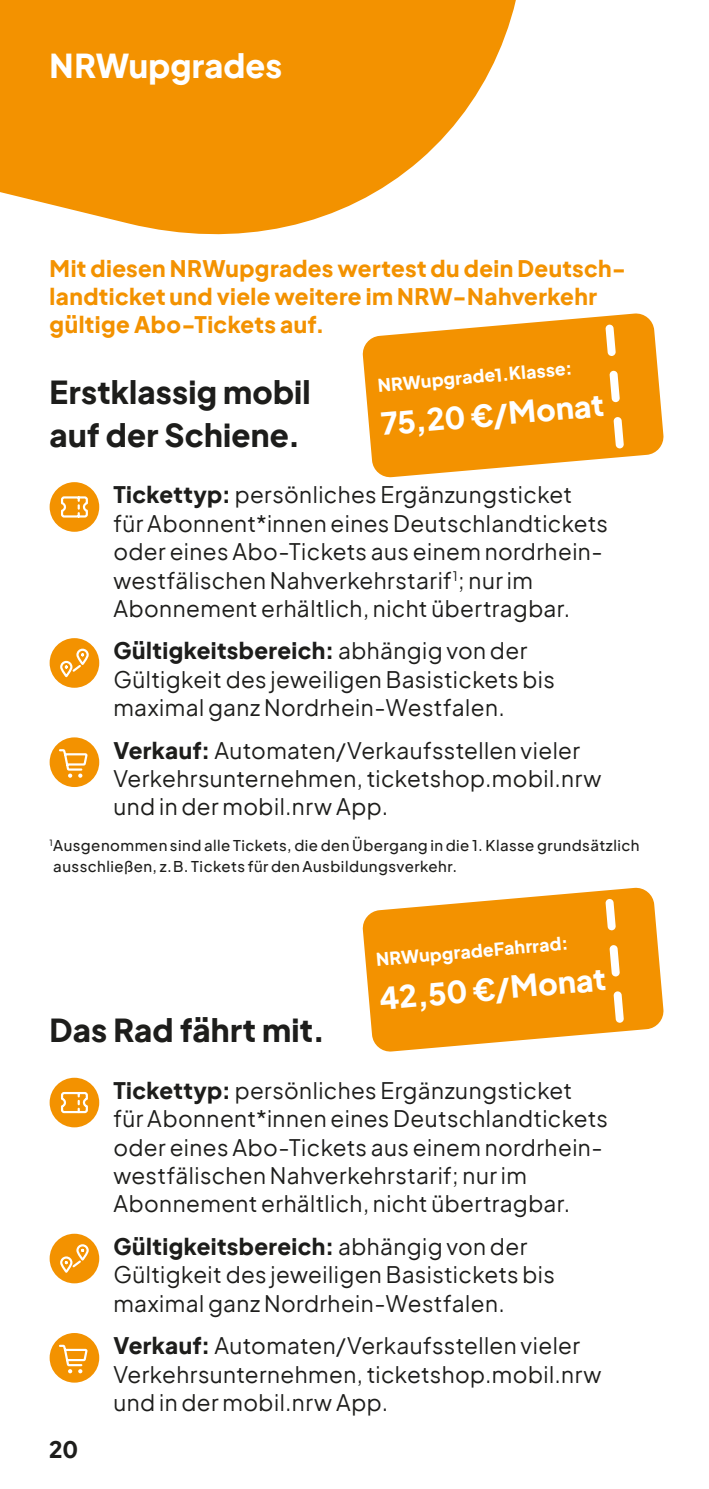
<style>
.page{position:relative;width:709px;height:1489px;background:#fff}
.page>*{position:absolute;margin:0;border:0;box-sizing:border-box;transform-origin:0 0}
.t1{font:800 32.5px "Plus Jakarta Sans";color:#fff}
.t2{font:800 31.25px/42.5px "Plus Jakarta Sans";letter-spacing:.005em;color:#1d1d1b}
.t3{font:800 30px "Plus Jakarta Sans";color:#fff}
.t4{font:22.5px/28.2px "Plus Jakarta Sans";letter-spacing:.02em;color:#1d1d1b}
.t5{font:800 22.5px/28.2px "Plus Jakarta Sans";letter-spacing:.015em;color:#f39200}
.t6{font:800 22.5px "Plus Jakarta Sans";color:#1d1d1b}
.t7{font:800 17.5px "Plus Jakarta Sans";color:#fff}
.t8{font:500 15px/21.2px "Plus Jakarta Sans";letter-spacing:.03em;color:#1d1d1b}
.s1{font-weight:800}
</style>
<div class="page">
<div style="left:50px;top:482px;width:49px;height:49px;background:#f39200;border-radius:50%"></div>
<svg style="left:61px;top:496px;width:27px;height:22px"></svg>
<div style="left:50px;top:638px;width:49px;height:49px;background:#f39200;border-radius:50%"></div>
<svg style="left:60px;top:648px;width:29px;height:30px"></svg>
<div style="left:50px;top:737px;width:49px;height:50px;background:#f39200;border-radius:50%"></div>
<svg style="left:58px;top:737px;width:31px;height:50px"></svg>
<div style="left:50px;top:1077px;width:49px;height:50px;background:#f39200;border-radius:50%"></div>
<svg style="left:61px;top:1092px;width:27px;height:22px"></svg>
<div style="left:50px;top:1233px;width:49px;height:50px;background:#f39200;border-radius:50%"></div>
<svg style="left:60px;top:1244px;width:29px;height:29px"></svg>
<div style="left:50px;top:1332px;width:49px;height:50px;background:#f39200;border-radius:50%"></div>
<svg style="left:58px;top:1332px;width:31px;height:50px"></svg>
<svg style="left:0;top:0;width:516px;height:235px;fill:#f39200"></svg>
<svg style="left:362px;top:313px;width:302px;height:165px;fill:#f39200"></svg>
<svg style="left:362px;top:887px;width:302px;height:165px;fill:#f39200"></svg>
<h1 class="t1" style="left:50px;top:36px;width:234px">NRWupgrades</h1>
<p class="t5" style="left:50px;top:252px;width:578px">Mit diesen NRWupgrades wertest du dein Deutsch&shy;landticket und viele weitere im NRW-Nahverkehr gültige Abo-Tickets auf.</p>
<p class="t7" style="left:376px;top:369px;width:197px;rotate:-5deg">NRWupgrade1.Klasse:</p>
<h3 class="t3" style="left:379px;top:396px;width:225px;rotate:-5deg">75,20 €/Monat</h3>
<h2 class="t2" style="left:50px;top:368px;width:263px">Erstklassig mobil auf der Schiene.</h2>
<p class="t4" style="left:113px;top:478px;width:496px"><span class="s1">Tickettyp:</span> persönliches Ergänzungsticket<br>für Abonnent*innen eines Deutschlandtickets oder eines Abo-Tickets aus einem nordrhein&shy;westfälischen Nahverkehrstarif<sup>1</sup>; nur im Abonnement erhältlich, nicht übertragbar.</p>
<p class="t4" style="left:113px;top:634px;width:443px"><span class="s1">Gültigkeitsbereich:</span> abhängig von der<br>Gültigkeit des jeweiligen Basistickets bis maximal ganz Nordrhein-Westfalen.</p>
<p class="t4" style="left:113px;top:733px;width:489px"><span class="s1">Verkauf:</span> Automaten/Verkaufsstellen vieler<br>Verkehrsunternehmen, ticketshop.mobil.nrw und in der mobil.nrw App.</p>
<p class="t8" style="left:50px;top:832px;width:591px"><sup>1</sup>Ausgenommen sind alle Tickets, die den Übergang in die 1. Klasse grundsätzlich ausschließen, z.B. Tickets für den Ausbildungsverkehr.</p>
<p class="t7" style="left:375px;top:943px;width:194px;rotate:-5deg">NRWupgradeFahrrad:</p>
<h3 class="t3" style="left:377px;top:971px;width:228px;rotate:-5deg">42,50 €/Monat</h3>
<h2 class="t2" style="left:50px;top:1006px;width:277px">Das Rad fährt mit.</h2>
<p class="t4" style="left:113px;top:1074px;width:496px"><span class="s1">Tickettyp:</span> persönliches Ergänzungsticket<br>für Abonnent*innen eines Deutschlandtickets oder eines Abo-Tickets aus einem nordrhein&shy;westfälischen Nahverkehrstarif; nur im Abonnement erhältlich, nicht übertragbar.</p>
<p class="t4" style="left:113px;top:1230px;width:443px"><span class="s1">Gültigkeitsbereich:</span> abhängig von der<br>Gültigkeit des jeweiligen Basistickets bis maximal ganz Nordrhein-Westfalen.</p>
<p class="t4" style="left:113px;top:1329px;width:489px"><span class="s1">Verkauf:</span> Automaten/Verkaufsstellen vieler<br>Verkehrsunternehmen, ticketshop.mobil.nrw und in der mobil.nrw App.</p>
<p class="t6" style="left:49px;top:1428px;width:31px">20</p>
</div>
